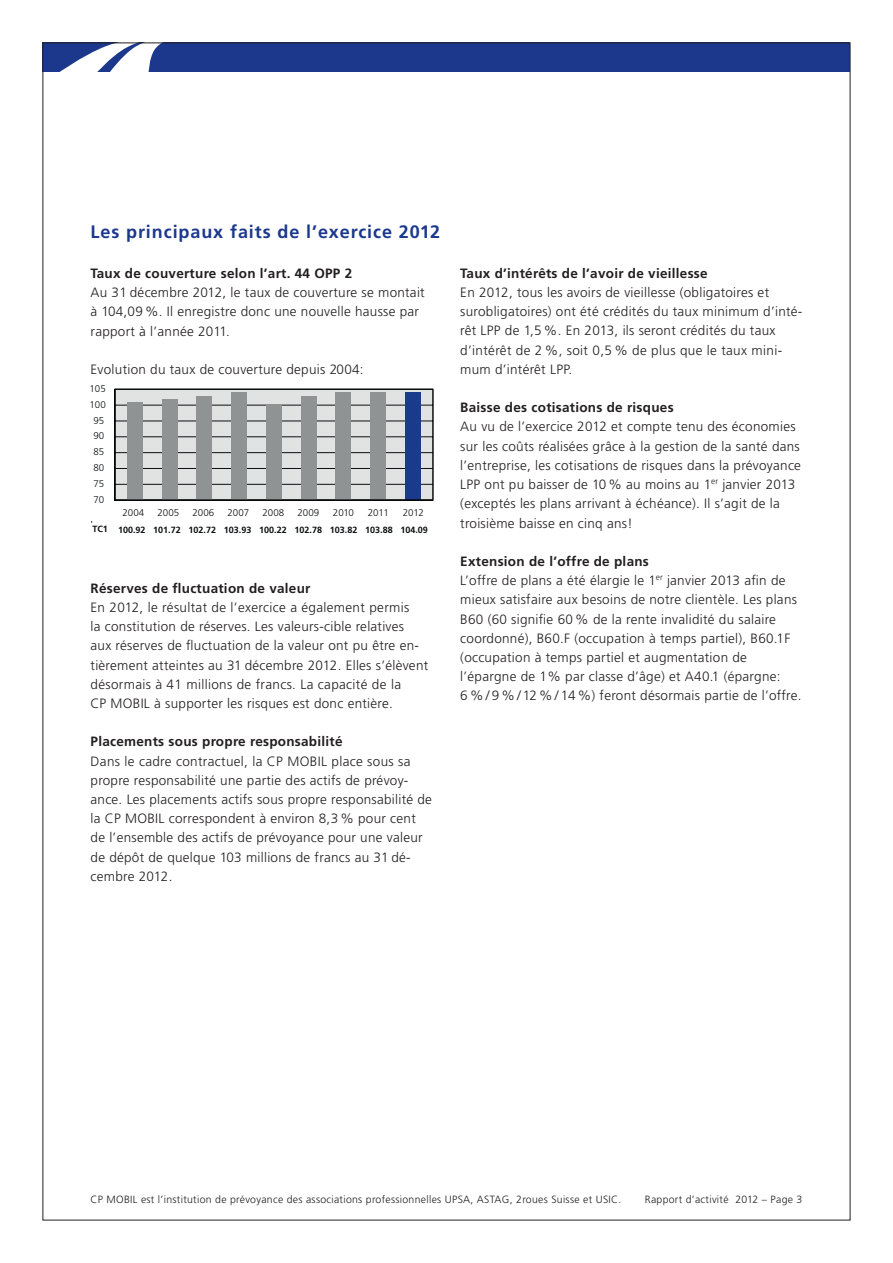
<style>
.page{position:relative;width:893px;height:1263px;background:#fff}
.page>*{position:absolute;margin:0;border:0;box-sizing:border-box;transform-origin:0 0}
.t1{font:700 18px "Frutiger LT Std";letter-spacing:.05em;color:#1b388c}
.t2{font:300 13.5px/19.2px "Frutiger LT Std";letter-spacing:.02em;color:#231f20}
.t3{font:700 13.5px "Frutiger LT Std";letter-spacing:.02em;color:#231f20}
.t4{font:300 10.5px "Frutiger LT Std";letter-spacing:.03em;color:#231f20}
.t5{font:300 9.75px "Frutiger LT Std";color:#0d0f11}
.t6{font:700 9px "Frutiger LT Std";color:#0d0f11}
.s1{font-weight:700}
</style>
<div class="page">
<div style="left:43px;top:43px;width:807px;height:29px;background:#1b388c"></div>
<svg style="left:53px;top:42px;width:134px;height:30px"></svg>
<svg style="left:117px;top:391px;width:314px;height:107px;background:#d5d6d6"></svg>
<div style="left:405px;top:392px;width:16px;height:108px;background:#1b3a8b"></div>
<div style="left:115px;top:389px;width:318px;height:111px;border:1px solid #0d0f11"></div>
<div style="left:196px;top:396px;width:16px;height:104px;background:#8f9394"></div>
<div style="left:162px;top:400px;width:15px;height:100px;background:#8f9394"></div>
<div style="left:127px;top:402px;width:16px;height:98px;background:#8f9394"></div>
<div style="left:336px;top:392px;width:15px;height:107px;background:#8f9394"></div>
<div style="left:370px;top:393px;width:16px;height:106px;background:#8f9394"></div>
<div style="left:301px;top:396px;width:16px;height:104px;background:#8f9394"></div>
<div style="left:266px;top:404px;width:16px;height:96px;background:#8f9394"></div>
<div style="left:231px;top:393px;width:16px;height:107px;background:#8f9394"></div>
<hr style="left:114px;top:389px;width:2px;height:112px;background:#030505">
<hr style="left:115px;top:499px;width:318px;height:2px;background:#030505">
<h1 class="t1" style="left:91px;top:221px;width:351px">Les principaux faits de l’exercice 2012</h1>
<p class="t3" style="left:91px;top:265px;width:263px">Taux de couverture selon l’art. 44 OPP 2</p>
<p class="t2" style="left:91px;top:283px;width:336px">Au 31 décembre 2012, le taux de couverture se montait à 104,09%. Il enregistre donc une nouvelle hausse par rapport à l’année 2011.</p>
<p class="t2" style="left:91px;top:360px;width:275px">Evolution du taux de couverture depuis 2004:</p>
<p class="t5" style="left:90px;top:383px;width:18px">105</p>
<p class="t5" style="left:90px;top:399px;width:18px">100</p>
<p class="t5" style="left:94px;top:415px;width:12px">95</p>
<p class="t5" style="left:94px;top:430px;width:12px">90</p>
<p class="t5" style="left:94px;top:446px;width:12px">85</p>
<p class="t5" style="left:94px;top:462px;width:12px">80</p>
<p class="t5" style="left:94px;top:478px;width:12px">75</p>
<p class="t5" style="left:94px;top:494px;width:12px">70</p>
<p class="t5" style="left:123px;top:507px;width:23px">2004</p>
<p class="t5" style="left:158px;top:507px;width:23px">2005</p>
<p class="t5" style="left:193px;top:507px;width:23px">2006</p>
<p class="t5" style="left:228px;top:507px;width:23px">2007</p>
<p class="t5" style="left:263px;top:507px;width:23px">2008</p>
<p class="t5" style="left:298px;top:507px;width:23px">2009</p>
<p class="t5" style="left:333px;top:507px;width:22px">2010</p>
<p class="t5" style="left:368px;top:507px;width:23px">2011</p>
<p class="t5" style="left:403px;top:507px;width:23px">2012</p>
<p class="t6" style="left:92px;top:524px;width:267px">TC1 100.92 101.72 102.72 103.93 100.22 102.78 103.82</p>
<p class="t6" style="left:400px;top:524px;width:29px">104.09</p>
<p class="t6" style="left:365px;top:524px;width:29px">103.88</p>
<p class="t3" style="left:91px;top:580px;width:221px">Réserves de fluctuation de valeur</p>
<p class="t2" style="left:91px;top:598px;width:339px">En 2012, le résultat de l’exercice a également permis<br>la constitution de réserves. Les valeurs-cible relatives aux réserves de fluctuation de la valeur ont pu être en&shy;tièrement atteintes au 31 décembre 2012. Elles s’élèvent désormais à 41 millions de francs. La capacité de la<br>CP MOBIL à supporter les risques est donc entière.</p>
<p class="t3" style="left:91px;top:734px;width:254px">Placements sous propre responsabilité</p>
<p class="t2" style="left:91px;top:751px;width:343px">Dans le cadre contractuel, la CP MOBIL place sous sa propre responsabilité une partie des actifs de prévoy&shy;ance. Les placements actifs sous propre responsabilité de la CP MOBIL correspondent à environ 8,3% pour cent de l’ensemble des actifs de prévoyance pour une valeur de dépôt de quelque 103 millions de francs au 31 dé&shy;cembre 2012.</p>
<p class="t3" style="left:460px;top:265px;width:249px">Taux d’intérêts de l’avoir de vieillesse</p>
<p class="t2" style="left:460px;top:283px;width:344px">En 2012, tous les avoirs de vieillesse (obligatoires et surobligatoires) ont été crédités du taux minimum d’inté&shy;rêt LPP de 1,5%. En 2013, ils seront crédités du taux d’intérêt de 2 %, soit 0,5 % de plus que le taux mini&shy;mum d’intérêt LPP.</p>
<p class="t3" style="left:460px;top:400px;width:215px">Baisse des cotisations de risques</p>
<p class="t2" style="left:460px;top:417px;width:342px">Au vu de l’exercice 2012 et compte tenu des économies sur les coûts réalisées grâce à la gestion de la santé dans l’entreprise, les cotisations de risques dans la prévoyance LPP ont pu baisser de 10% au moins au 1<sup>er</sup> janvier 2013 (exceptés les plans arrivant à échéance). Il s’agit de la troisième baisse en cinq ans!</p>
<p class="t2" style="left:460px;top:552px;width:343px"><span class="s1">Extension de l’offre de plans<br></span>L’offre de plans a été élargie le 1<sup>er</sup> janvier 2013 afin de mieux satisfaire aux besoins de notre clientèle. Les plans B60 (60 signifie 60% de la rente invalidité du salaire coordonné), B60.F (occupation à temps partiel), B60.1F (occupation à temps partiel et augmentation de l’épargne de 1% par classe d’âge) et A40.1 (épargne:<br>6%/ 9%/12%/ 14%) feront désormais partie de l’offre.</p>
<p class="t4" style="left:91px;top:1193px;width:532px">CP MOBIL est l’institution de prévoyance des associations professionnelles UPSA, ASTAG, 2roues Suisse et USIC.</p>
<p class="t4" style="left:645px;top:1193px;width:159px">Rapport d’activité 2012 – Page 3</p>
</div>
